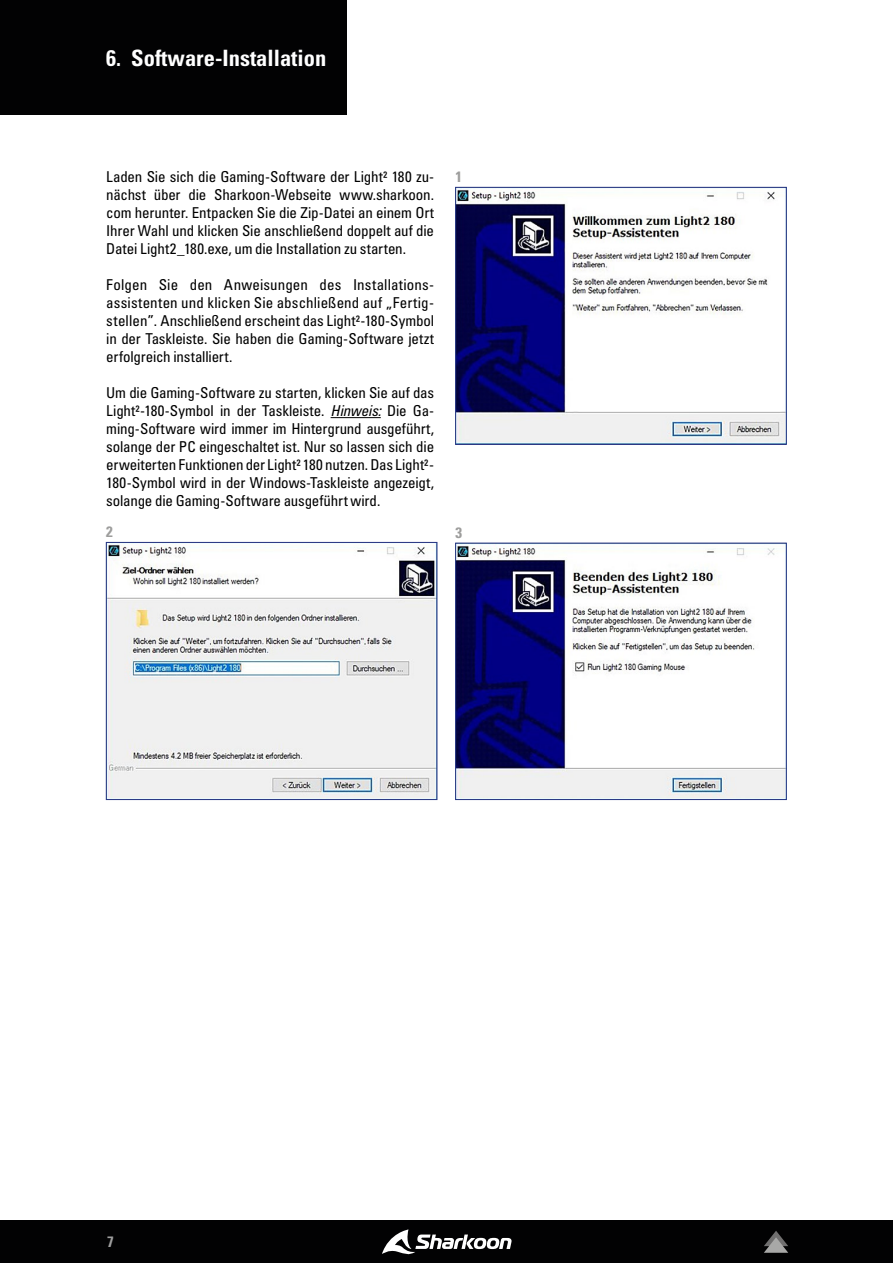
<style>
.page{position:relative;width:893px;height:1263px;background:#fff}
.page>*{position:absolute;margin:0;border:0;box-sizing:border-box;transform-origin:0 0}
.t1{font:22.5px "Univers LTCYR 67 Bold Cond";color:#fff}
.t2{font:condensed 15px/18px "Univers LTCYR 57";letter-spacing:-.01em;color:#000;text-align:justify}
.t3{font:15px "Univers LTCYR 67 Bold Cond";color:#9d9d9c}
.t4{font:15px "Univers LTCYR 67 Bold Cond";color:#e3e3e3}
.s1{font-family:"Univers LTCYR 57 Condensed Obl";font-stretch:normal}
</style>
<div class="page">
<div style="left:0;top:1220px;width:893px;height:43px;background:#020203"></div>
<svg style="left:764px;top:1231px;width:24px;height:22px"></svg>
<svg style="left:382px;top:1229px;width:130px;height:26px"></svg>
<div style="left:0;top:0;width:347px;height:115px;background:#020203"></div>
<hr style="left:331px;top:417px;width:50px;height:1px;background:#000">
<img style="left:457px;top:189px;width:328px;height:254px">
<div style="left:455px;top:187px;width:332px;height:258px;border:1px solid #283583"></div>
<img style="left:457px;top:545px;width:328px;height:253px">
<div style="left:455px;top:543px;width:332px;height:257px;border:1px solid #283583"></div>
<img style="left:108px;top:544px;width:327px;height:254px">
<div style="left:106px;top:542px;width:331px;height:258px;border:1px solid #283583"></div>
<h1 class="t1" style="left:106px;top:44px;width:222px">6. Software-Installation</h1>
<p class="t2" style="left:106px;top:167px;width:329px">Laden Sie sich die Gaming-Software der Light² 180 zu&shy;nächst über die Sharkoon-Webseite www.sharkoon. com herunter. Entpacken Sie die Zip-Datei an einem Ort Ihrer Wahl und klicken Sie anschließend doppelt auf die Datei Light2_180.exe, um die Installation zu starten.</p>
<p class="t2" style="left:106px;top:275px;width:329px">Folgen Sie den Anweisungen des Installations&shy;assistenten und klicken Sie abschließend auf „Fertig&shy;stellen”. Anschließend erscheint das Light²-180-Symbol in der Taskleiste. Sie haben die Gaming-Software jetzt erfolgreich installiert.</p>
<p class="t2" style="left:106px;top:383px;width:329px">Um die Gaming-Software zu starten, klicken Sie auf das Light²-180-Symbol in der Taskleiste. <span class="s1">Hinweis:</span> Die Ga&shy;ming-Software wird immer im Hintergrund ausgeführt, solange der PC eingeschaltet ist. Nur so lassen sich die erweiterten Funktionen der Light² 180 nutzen. Das Light²- 180-Symbol wird in der Windows-Taskleiste angezeigt, solange die Gaming-Software ausgeführt wird.</p>
<p class="t3" style="left:456px;top:168px;width:8px">1</p>
<p class="t3" style="left:106px;top:523px;width:8px">2</p>
<p class="t3" style="left:456px;top:523px;width:8px">3</p>
<p class="t4" style="left:107px;top:1232px;width:8px">7</p>
</div>
